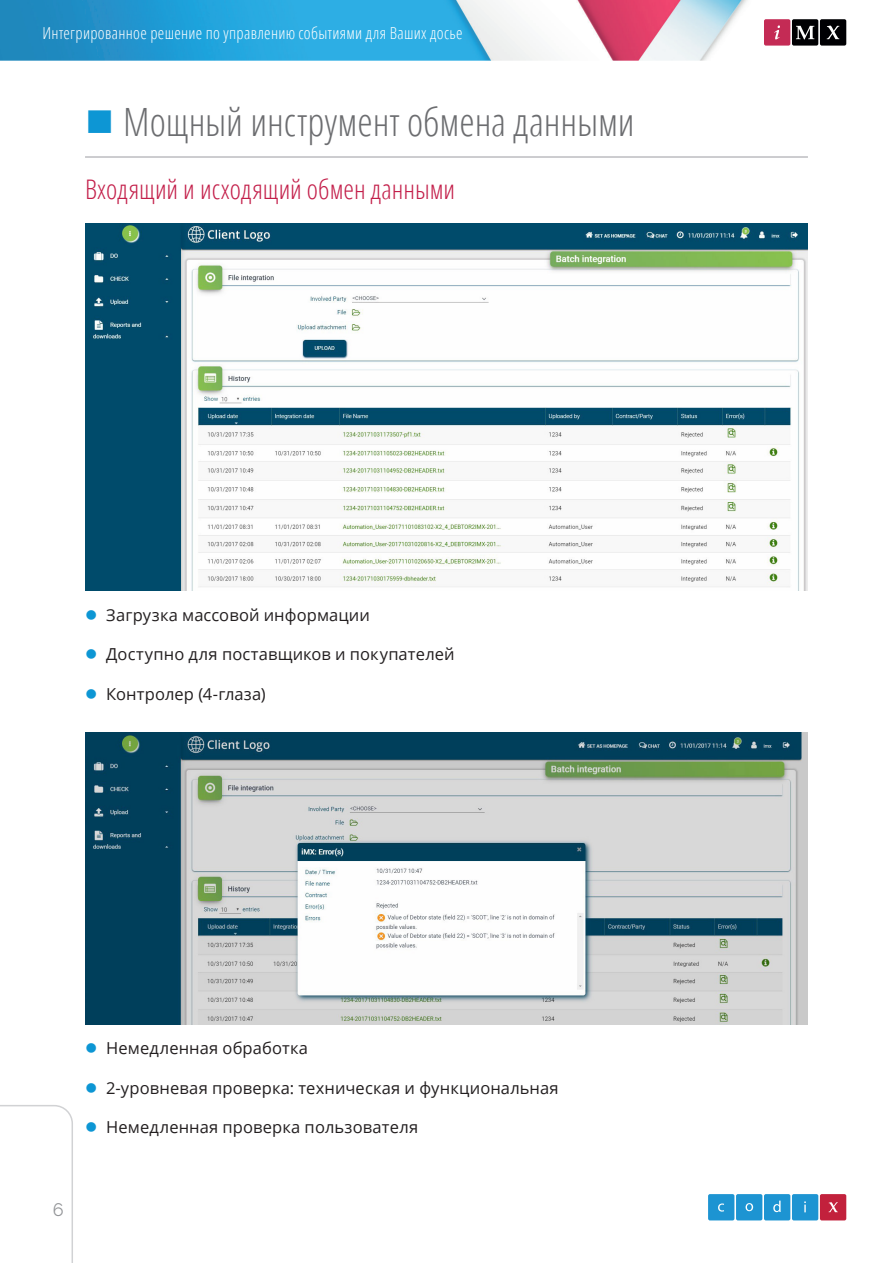
<style>
.page{position:relative;width:893px;height:1263px;background:#fff}
.page>*{position:absolute;margin:0;border:0;box-sizing:border-box;transform-origin:0 0}
.t1{font:300 condensed 39px "Open Sans";letter-spacing:-.005em;color:#6c6d70}
.Heading_2{font:300 condensed 27px "Open Sans";color:#c31f4a}
.t2{font:18px "Raleway";color:#939598}
.t3{font:16.5px "Open Sans";letter-spacing:.005em;color:#231f20}
.t4{font:300 condensed 16.5px "Open Sans";letter-spacing:.02em;color:#fff}
</style>
<div class="page">
<img style="left:0;top:0;width:748px;height:61px">
<svg style="left:764px;top:19px;width:82px;height:27px;background:#623442"></svg>
<svg style="left:708px;top:1194px;width:138px;height:26px;background:#4e88bb"></svg>
<svg style="left:0;top:1105px;width:73px;height:158px"></svg>
<img style="left:85px;top:733px;width:723px;height:291px">
<img style="left:85px;top:223px;width:723px;height:367px">
<hr style="left:85px;top:156px;width:723px;height:2px;background:#bcbdc0">
<p class="t4" style="left:43px;top:22px;width:422px">Интегрированное решение по управлению событиями для Ваших досье</p>
<p class="t1" style="left:123px;top:96px;width:513px">Мощный инструмент обмена данными</p>
<p class="Heading_2" style="left:85px;top:171px;width:372px">Входящий и исходящий обмен данными</p>
<p class="t3" style="left:106px;top:603px;width:265px">Загрузка массовой информации</p>
<p class="t3" style="left:106px;top:643px;width:350px">Доступно для поставщиков и покупателей</p>
<p class="t3" style="left:106px;top:682px;width:161px">Контролер (4-глаза)</p>
<p class="t2" style="left:53px;top:1199px;width:12px">6</p>
<p class="t3" style="left:106px;top:1037px;width:203px">Немедленная обработка</p>
<p class="t3" style="left:106px;top:1076px;width:454px">2-уровневая проверка: техническая и функциональная</p>
<p class="t3" style="left:106px;top:1116px;width:313px">Немедленная проверка пользователя</p>
</div>
